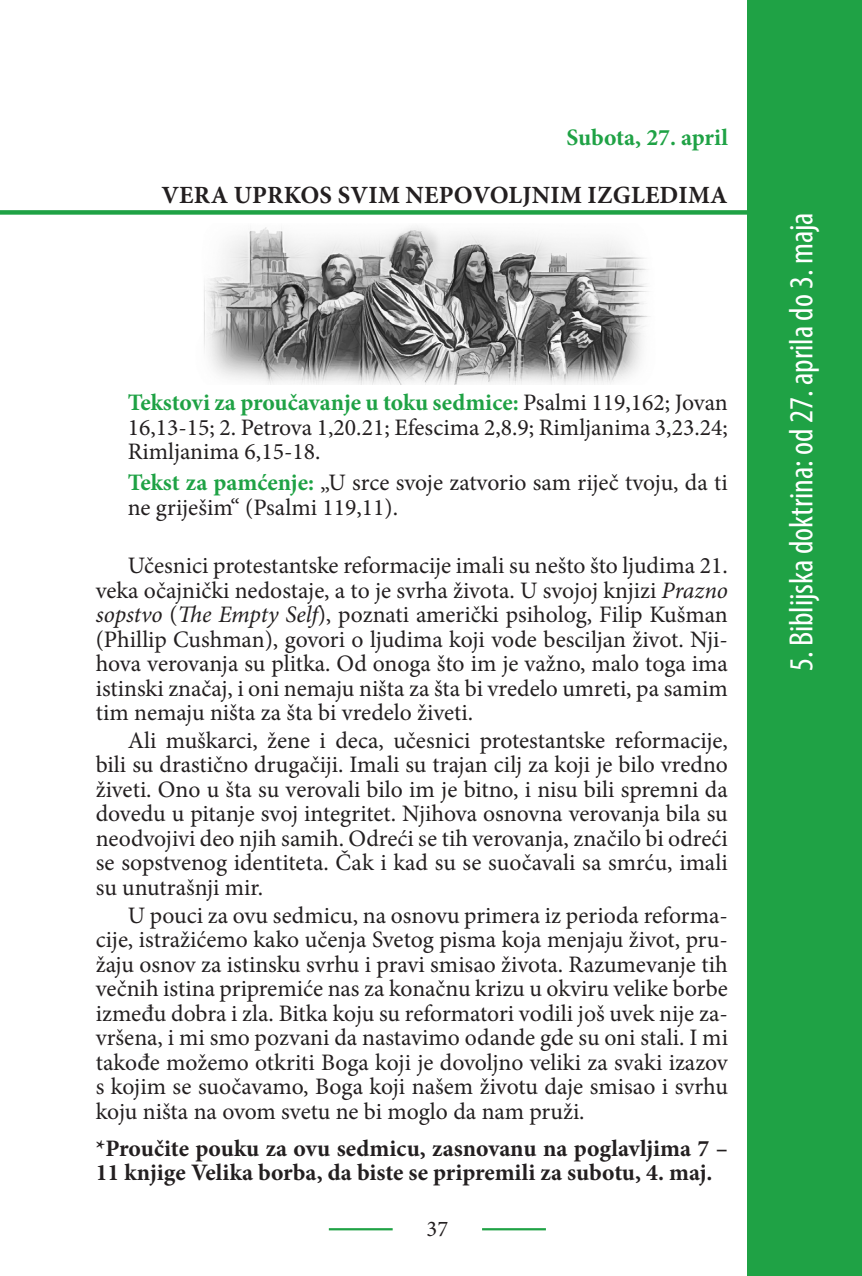
<style>
.page{position:relative;width:862px;height:1276px;background:#fff}
.page>*{position:absolute;margin:0;border:0;box-sizing:border-box;transform-origin:0 0}
.biblijska_doktrina{font:condensed 33.75px "Myriad Pro";color:#fff}
.naslov{font:700 24.75px "Minion Pro";letter-spacing:.01em;color:#231f20}
.pasus{font:23.62px/24.5px "Minion Pro";color:#231f20;text-align:justify}
.tekst_za_proucavanje{font:23.62px/24.5px "Minion Pro";color:#231f20;text-align:justify}
.pasus-2{font:700 23.62px/24.5px "Minion Pro";color:#231f20}
.datum{font:700 23.62px "Minion Pro";color:#1fa245}
.t1{font:22.5px "Minion Pro";color:#231f20}
.s1{font-weight:700;color:#1fa245}
.s2{font-style:italic}
</style>
<div class="page">
<hr style="left:482px;top:1228px;width:63px;height:2px;background:#1fa245">
<hr style="left:328px;top:1228px;width:64px;height:2px;background:#1fa245">
<div style="left:746px;top:0;width:115px;height:1276px;background:#1fa245"></div>
<div style="left:0;top:210px;width:765px;height:5px;background:#1fa245"></div>
<img style="left:204px;top:226px;width:446px;height:158px">
<p class="datum" style="left:566px;top:121px;width:163px">Subota, 27. april</p>
<p class="naslov" style="left:161px;top:178px;width:567px">VERA UPRKOS SVIM NEPOVOLJNIM IZGLEDIMA</p>
<p class="tekst_za_proucavanje" style="left:128px;top:390px;width:601px"><span class="s1">Tekstovi za proučavanje u toku sedmice:</span> Psalmi 119,162; Jovan 16,13-15; 2. Petrova 1,20.21; Efescima 2,8.9; Rimljanima 3,23.24; Rimljanima 6,15-18.</p>
<p class="tekst_za_proucavanje" style="left:128px;top:470px;width:601px"><span class="s1">Tekst za pamćenje:</span> „U srce svoje zatvorio sam riječ tvoju, da ti ne griješim“ (Psalmi 119,11).</p>
<p class="pasus" style="left:96px;top:553px;width:633px;text-indent:32px">Učesnici protestantske reformacije imali su nešto što ljudima 21. veka očajnički nedostaje, a to je svrha života. U svojoj knjizi <span class="s2">Prazno sopstvo</span> (<span class="s2">The Empty Self</span>), poznati američki psiholog, Filip Kušman (Phillip Cushman), govori o ljudima koji vode besciljan život. Nji&shy;hova verovanja su plitka. Od onoga što im je važno, malo toga ima istinski značaj, i oni nemaju ništa za šta bi vredelo umreti, pa samim tim nemaju ništa za šta bi vredelo živeti.</p>
<p class="pasus" style="left:96px;top:728px;width:633px;text-indent:32px">Ali muškarci, žene i deca, učesnici protestantske reformacije, bili su drastično drugačiji. Imali su trajan cilj za koji je bilo vredno živeti. Ono u šta su verovali bilo im je bitno, i nisu bili spremni da dovedu u pitanje svoj integritet. Njihova osnovna verovanja bila su neodvojivi deo njih samih. Odreći se tih verovanja, značilo bi odreći se sopstvenog identiteta. Čak i kad su se suočavali sa smrću, imali su unutrašnji mir.</p>
<p class="pasus" style="left:96px;top:903px;width:633px;text-indent:32px">U pouci za ovu sedmicu, na osnovu primera iz perioda reforma&shy;cije, istražićemo kako učenja Svetog pisma koja menjaju život, pru&shy;žaju osnov za istinsku svrhu i pravi smisao života. Razumevanje tih večnih istina pripremiće nas za konačnu krizu u okviru velike borbe između dobra i zla. Bitka koju su reformatori vodili još uvek nije za&shy;vršena, i mi smo pozvani da nastavimo odande gde su oni stali. I mi takođe možemo otkriti Boga koji je dovoljno veliki za svaki izazov s kojim se suočavamo, Boga koji našem životu daje smisao i svrhu koju ništa na ovom svetu ne bi moglo da nam pruži.</p>
<p class="pasus-2" style="left:96px;top:1135px;width:633px">*Proučite pouku za ovu sedmicu, zasnovanu na poglavljima 7 –<br>11 knjige Velika borba, da biste se pripremili za subotu, 4. maj.</p>
<p class="t1" style="left:426px;top:1214px;width:23px">37</p>
<p class="biblijska_doktrina" style="left:780px;top:671px;width:460px;rotate:-90deg">5. Biblijska doktrina: od 27. aprila do 3. maja</p>
</div>
